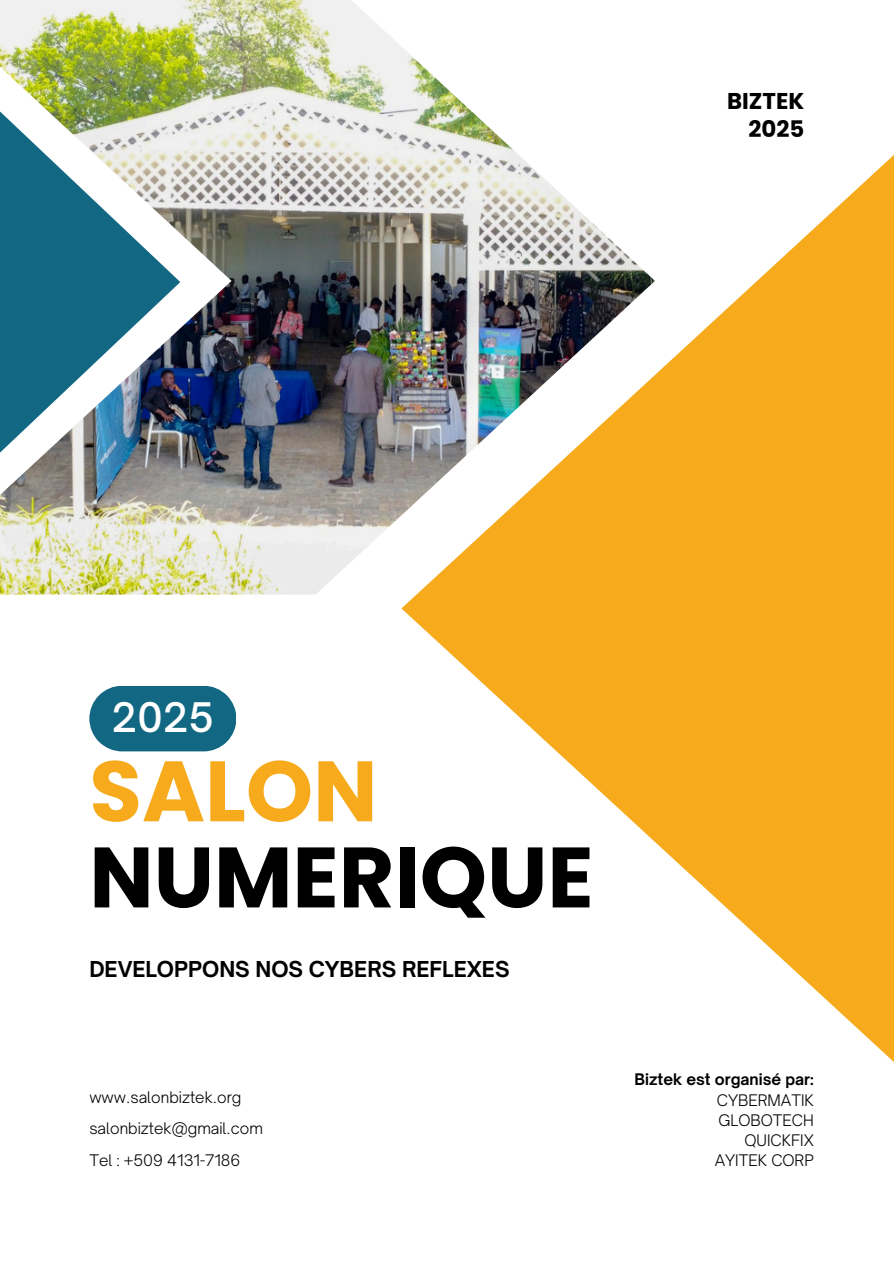
<style>
.page{position:relative;width:894px;height:1264px;background:#fff}
.page>*{position:absolute;margin:0;border:0;box-sizing:border-box;transform-origin:0 0}
.t1{font:700 85.5px "Poppins";color:#000}
.t2{font:700 85.5px "Poppins";color:#f6aa1c}
.t3{font:500 39px "Open Sauce One";color:#fff}
.t4{font:700 22.8px/28.2px "Poppins";color:#000;text-align:right}
.t5{font:700 21px "Open Sauce One";color:#000}
.t6{font:300 15.3px "Open Sauce One";color:#000}
.t7{font:700 15.3px "Open Sauce One";color:#000}
</style>
<div class="page">
<svg style="left:401px;top:156px;width:492px;height:905px;fill:#f6aa1c"></svg>
<img style="left:180px;top:0;width:474px;height:594px">
<img style="left:0;top:0;width:180px;height:594px">
<svg style="left:89px;top:686px;width:147px;height:65px;background:#28758d"></svg>
<h3 class="t4" style="left:727px;top:86px;width:79px">BIZTEK<br>2025</h3>
<h3 class="t3" style="left:112px;top:693px;width:103px">2025</h3>
<h2 class="t2" style="left:89px;top:731px;width:289px">SALON</h2>
<h1 class="t1" style="left:89px;top:817px;width:505px">NUMERIQUE</h1>
<h1 class="t5" style="left:89px;top:955px;width:421px">DEVELOPPONS NOS CYBERS REFLEXES</h1>
<p class="t6" style="left:89px;top:1087px;width:153px">www.salonbiztek.org</p>
<p class="t6" style="left:89px;top:1119px;width:175px">salonbiztek@gmail.com</p>
<p class="t6" style="left:89px;top:1150px;width:152px">Tel : +509 4131-7186</p>
<p class="t7" style="left:634px;top:1069px;width:181px">Biztek est organisé par:</p>
<p class="t6" style="left:716px;top:1090px;width:98px">CYBERMATIK</p>
<p class="t6" style="left:718px;top:1110px;width:97px">GLOBOTECH</p>
<p class="t6" style="left:744px;top:1130px;width:71px">QUICKFIX</p>
<p class="t6" style="left:714px;top:1150px;width:101px">AYITEK CORP</p>
</div>
